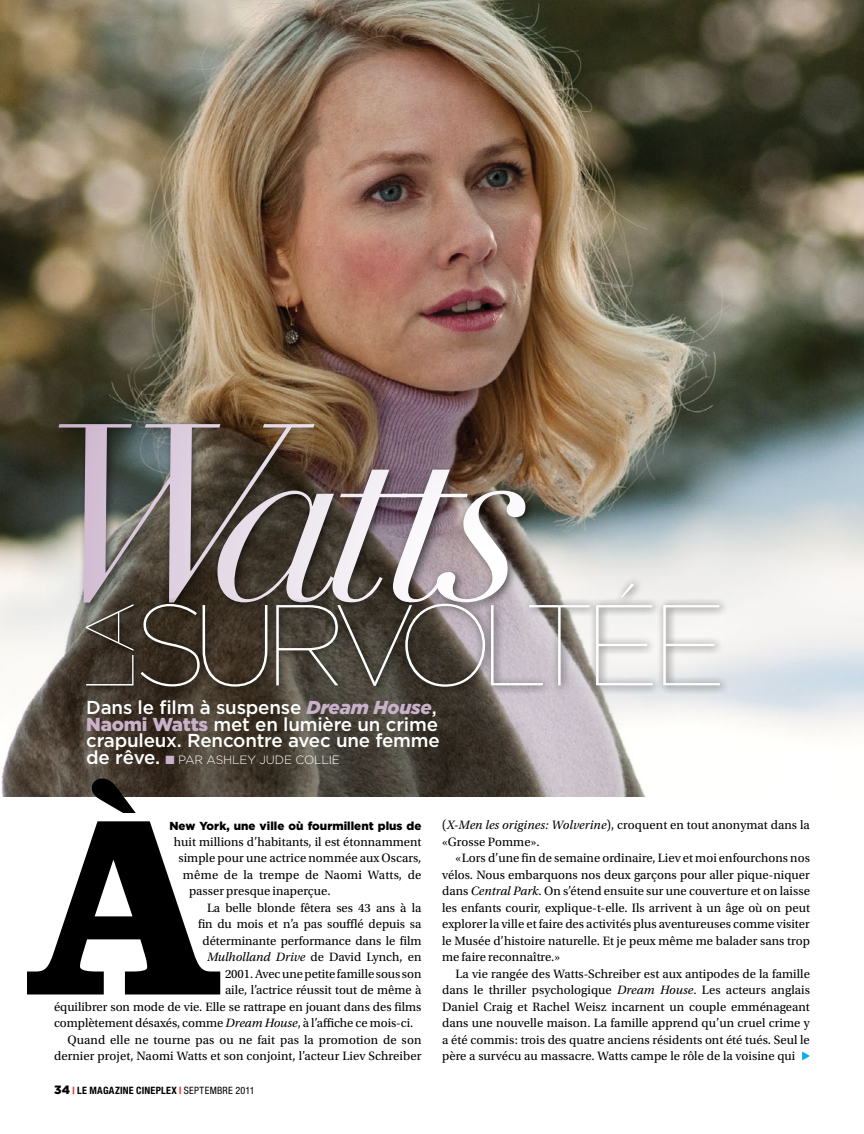
<style>
.page{position:relative;width:864px;height:1134px;background:#fff}
.page>*{position:absolute;margin:0;border:0;box-sizing:border-box;transform-origin:0 0}
.t1{font:italic 246.15px "Didot";letter-spacing:-.075em;color:#fff}
.t2{font:100 114.6px "Gotham";letter-spacing:-.125em;color:#fff}
.t3{font:100 67.65px "Gotham";color:#fff}
.t4{font:500 18.75px/16.5px "Gotham";letter-spacing:-.01em;color:#fff}
.t5{font:12.75px/16.5px "Utopia Std";color:#000;text-align:justify}
.t6{font:italic 12.75px "Utopia Std";color:#000}
.t7{font:300 12px "Gotham";letter-spacing:-.01em;color:#fff}
.t8{font:900 11.7px "Gotham";letter-spacing:.005em;color:#000}
.t9{font:700 condensed 10.2px "Helvetica Neue";letter-spacing:.02em;color:#000}
.s1{font-weight:900;font-style:italic;color:#cab1ca}
.s2{font-weight:900;color:#cab1ca}
.s3{font-weight:500;font-size:18.75px}
.s4{color:#cab1ca}
.s5{font-style:normal}
.s6{font-style:italic}
.s7{font-family:"Gotham";font-weight:900;font-stretch:normal;font-size:12px}
.s8{color:#ed1d24}
.s9{font-weight:400}
</style>
<div class="page">
<img style="left:0;top:0;width:864px;height:796px">
<div style="left:54px;top:418px;width:483px;height:195px;background:#000;opacity:.55"></div>
<div style="left:83px;top:602px;width:56px;height:89px;background:#000;opacity:.75"></div>
<div style="left:135px;top:577px;width:595px;height:120px;background:#000;opacity:.75"></div>
<svg style="left:27px;top:821px;width:193px;height:173px"></svg>
<svg style="left:92px;top:778px;width:44px;height:35px"></svg>
<svg style="left:802px;top:1051px;width:8px;height:9px"></svg>
<h1 class="t1" style="left:39px;top:363px;width:497px">Watts</h1>
<h3 class="t3" style="left:73px;top:693px;width:93px;rotate:-90deg">LA</h3>
<h2 class="t2" style="left:134px;top:583px;width:595px">SURVOLTÉE</h2>
<h3 class="t4" style="left:86px;top:699px;width:355px">Dans le film à suspense <span class="s1">Dream House</span>,<br><span class="s2">Naomi Watts</span> met en lumière un crime crapuleux. Rencontre avec une femme</h3>
<p class="t7" style="left:86px;top:753px;width:255px"><span class="s3">de rêve.</span> <span class="s4">■</span> PAR ASHLEY JUDE COLLIE</p>
<p class="t8" style="left:170px;top:819px;width:254px">New York, une ville où fourmillent plus de</p>
<p class="t5" style="left:174px;top:834px;width:249px">huit millions d’habitants, il est étonnamment</p>
<p class="t5" style="left:178px;top:850px;width:244px">simple pour une actrice nommée aux Oscars,</p>
<p class="t5" style="left:183px;top:867px;width:240px">même de la trempe de Naomi Watts, de</p>
<p class="t5" style="left:189px;top:883px;width:143px">passer presque inaperçue.</p>
<p class="t5" style="left:207px;top:900px;width:216px">La belle blonde fêtera ses 43 ans à la</p>
<p class="t5" style="left:198px;top:916px;width:225px">fin du mois et n’a pas soufflé depuis sa</p>
<p class="t5" style="left:203px;top:933px;width:220px">déterminante performance dans le film</p>
<p class="t6" style="left:207px;top:950px;width:216px">Mulholland Drive <span class="s5">de David Lynch, en</span></p>
<p class="t5" style="left:225px;top:966px;width:198px">2001. Avec une petite famille sous son</p>
<p class="t5" style="left:225px;top:982px;width:198px">aile, l’actrice réussit tout de même à</p>
<p class="t5" style="left:54px;top:999px;width:369px">équilibrer son mode de vie. Elle se rattrape en jouant dans des films</p>
<p class="t5" style="left:54px;top:1015px;width:361px">complètement désaxés, comme <span class="s6">Dream House</span>, à l’affiche ce mois-ci.</p>
<p class="t5" style="left:68px;top:1032px;width:355px">Quand elle ne tourne pas ou ne fait pas la promotion de son</p>
<p class="t5" style="left:54px;top:1048px;width:369px">dernier projet, Naomi Watts et son conjoint, l’acteur Liev Schreiber</p>
<p class="t9" style="left:54px;top:1084px;width:202px"><span class="s7">34</span> <span class="s8">|</span> LE MAGAZINE CINEPLEX <span class="s8">|</span> <span class="s9">SEPTEMBRE 2011</span></p>
<p class="t5" style="left:442px;top:817px;width:369px">(<span class="s6">X-Men les origines: Wolverine</span>), croquent en tout anonymat dans la «Grosse Pomme».</p>
<p class="t5" style="left:442px;top:850px;width:369px;text-indent:14px">«Lors d’une fin de semaine ordinaire, Liev et moi enfourchons nos vélos. Nous embarquons nos deux garçons pour aller pique-niquer dans <span class="s6">Central Park</span>. On s’étend ensuite sur une couverture et on laisse les enfants courir, explique-t-elle. Ils arrivent à un âge où on peut explorer la ville et faire des activités plus aventureuses comme visiter le Musée d’histoire naturelle. Et je peux même me balader sans trop me faire reconnaître.»</p>
<p class="t5" style="left:442px;top:966px;width:369px;text-indent:14px">La vie rangée des Watts-Schreiber est aux antipodes de la famille dans le thriller psychologique <span class="s6">Dream House</span>. Les acteurs anglais Daniel Craig et Rachel Weisz incarnent un couple emménageant dans une nouvelle maison. La famille apprend qu’un cruel crime y a été commis: trois des quatre anciens résidents ont été tués. Seul le père a survécu au massacre. Watts campe le rôle de la voisine qui</p>
</div>
